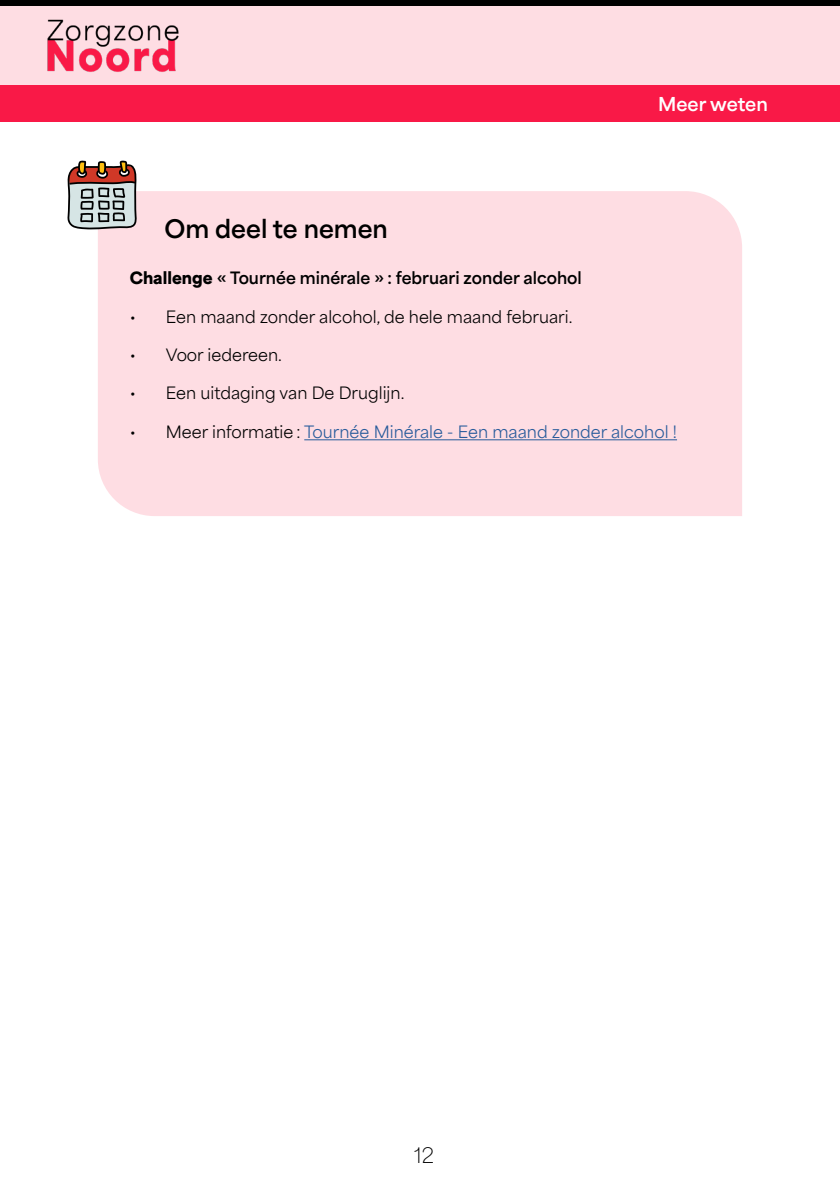
<style>
.page{position:relative;width:840px;height:1191px;background:#fff}
.page>*{position:absolute;margin:0;border:0;box-sizing:border-box;transform-origin:0 0}
.t1{font:700 24px "Area Normal";color:#000}
.t2{font:100 20px "Area Normal";color:#000}
.t3{font:700 18px "Area Normal";color:#fff}
.t4{font:16px "Area Normal";color:#000}
.t5{font:16px "Area Normal";color:#275b9b}
.t6{font:700 16px "Area Normal";color:#000}
.s1{font-weight:900}
.s2{color:#000}
</style>
<div class="page">
<div style="left:0;top:6px;width:839px;height:79px;background:#fedde3"></div>
<div style="left:0;top:0;width:839px;height:6px;background:#000"></div>
<div style="left:0;top:85px;width:839px;height:36px;background:#f91947"></div>
<img style="left:47px;top:19px;width:132px;height:53px">
<div style="left:98px;top:191px;width:643px;height:325px;background:#fedde3"></div>
<svg style="left:67px;top:160px;width:70px;height:69px;background:#a0918b"></svg>
<hr style="left:304px;top:439px;width:372px;height:1px;background:#275b9b">
<p class="t3" style="left:657px;top:87px;width:111px">Meer weten</p>
<h1 class="t1" style="left:164px;top:207px;width:225px">Om deel te nemen</h1>
<p class="t6" style="left:130px;top:264px;width:453px"><span class="s1">Challenge</span> « Tournée minérale » : februari zonder alcohol</p>
<p class="t4" style="left:130px;top:302px;width:444px">• Een maand zonder alcohol, de hele maand februari.</p>
<p class="t4" style="left:130px;top:341px;width:154px">• Voor iedereen.</p>
<p class="t4" style="left:130px;top:379px;width:276px">• Een uitdaging van De Druglijn.</p>
<p class="t5" style="left:130px;top:417px;width:548px"><span class="s2">• Meer informatie :</span> Tournée Minérale - Een maand zonder alcohol !</p>
<p class="t2" style="left:414px;top:1138px;width:21px">12</p>
</div>
